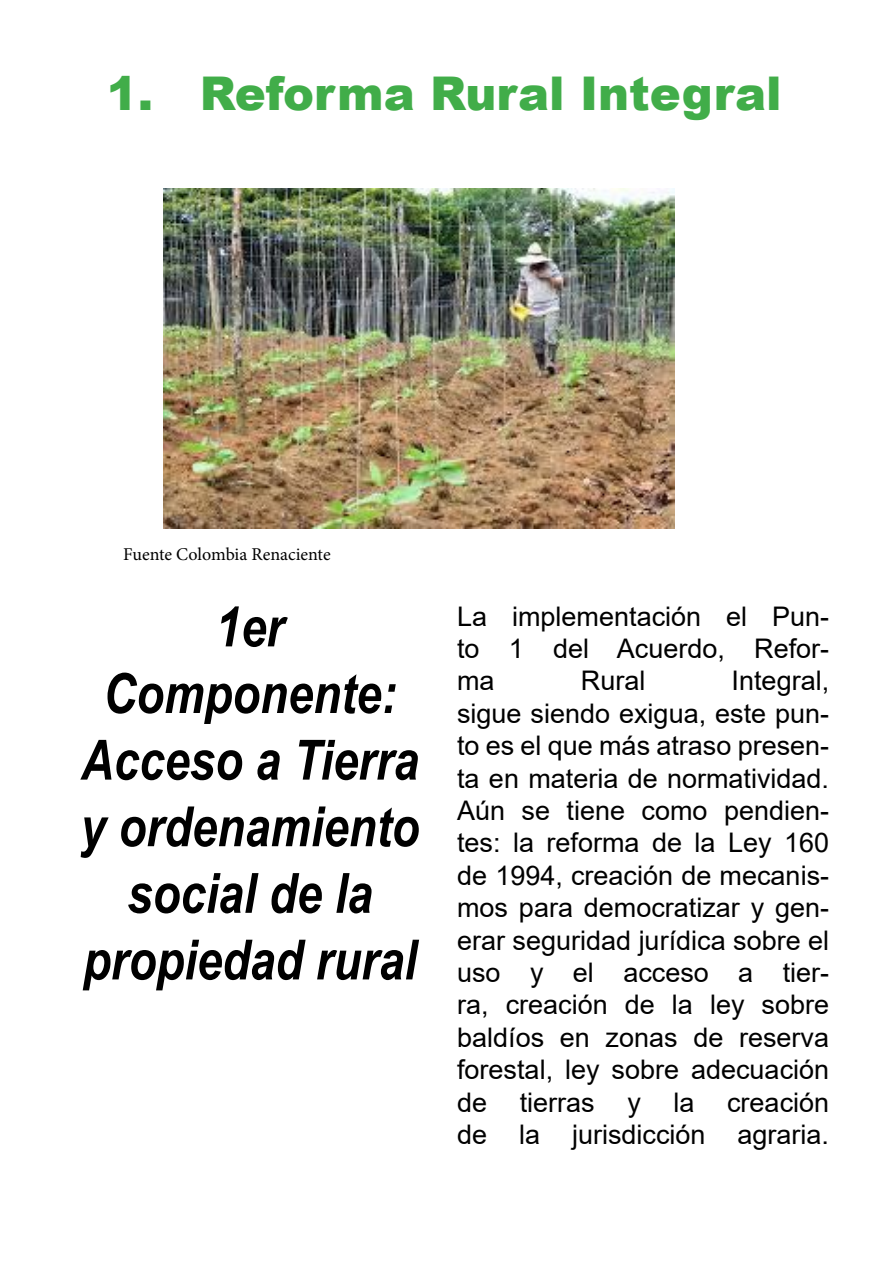
<style>
.page{position:relative;width:893px;height:1263px;background:#fff}
.page>*{position:absolute;margin:0;border:0;box-sizing:border-box;transform-origin:0 0}
.t1{font:italic 700 55.5px/66.6px "Arial Narrow";color:#000;text-align:center}
.t2{font:900 46.5px "Arial";color:#41ad49}
.t3{font:27px/32.4px "Arial";color:#000;text-align:justify}
.t4{font:18px "Minion Pro";color:#000}
</style>
<div class="page">
<img style="left:163px;top:188px;width:512px;height:341px">
<h2 class="t2" style="left:107px;top:59px;width:676px">1. Reforma Rural Integral</h2>
<p class="t4" style="left:123px;top:542px;width:209px">Fuente Colombia Renaciente</p>
<h1 class="t1" style="left:80px;top:591px;width:340px">1er<br>Componente:<br>Acceso a Tierra y ordenamiento social de la propiedad rural</h1>
<p class="t3" style="left:457px;top:600px;width:374px">La implementación el Pun&shy;to 1 del Acuerdo, Refor&shy;ma</p>
<p class="t3" style="left:457px;top:665px;width:374px;text-indent:274px">Integral, sigue siendo exigua, este pun&shy;to es el que más atraso presen&shy;ta en materia de normatividad.<br>Aún se tiene como pendien&shy;tes: la reforma de la Ley 160 de 1994, creación de mecanis&shy;mos para democratizar y gen&shy;erar seguridad jurídica sobre el uso y el acceso a tier&shy;ra, creación de la ley sobre baldíos en zonas de reserva forestal, ley sobre adecuación de tierras y la creación de la jurisdicción agraria.</p>
<p class="t3" style="left:581px;top:665px;width:66px">Rural</p>
</div>
